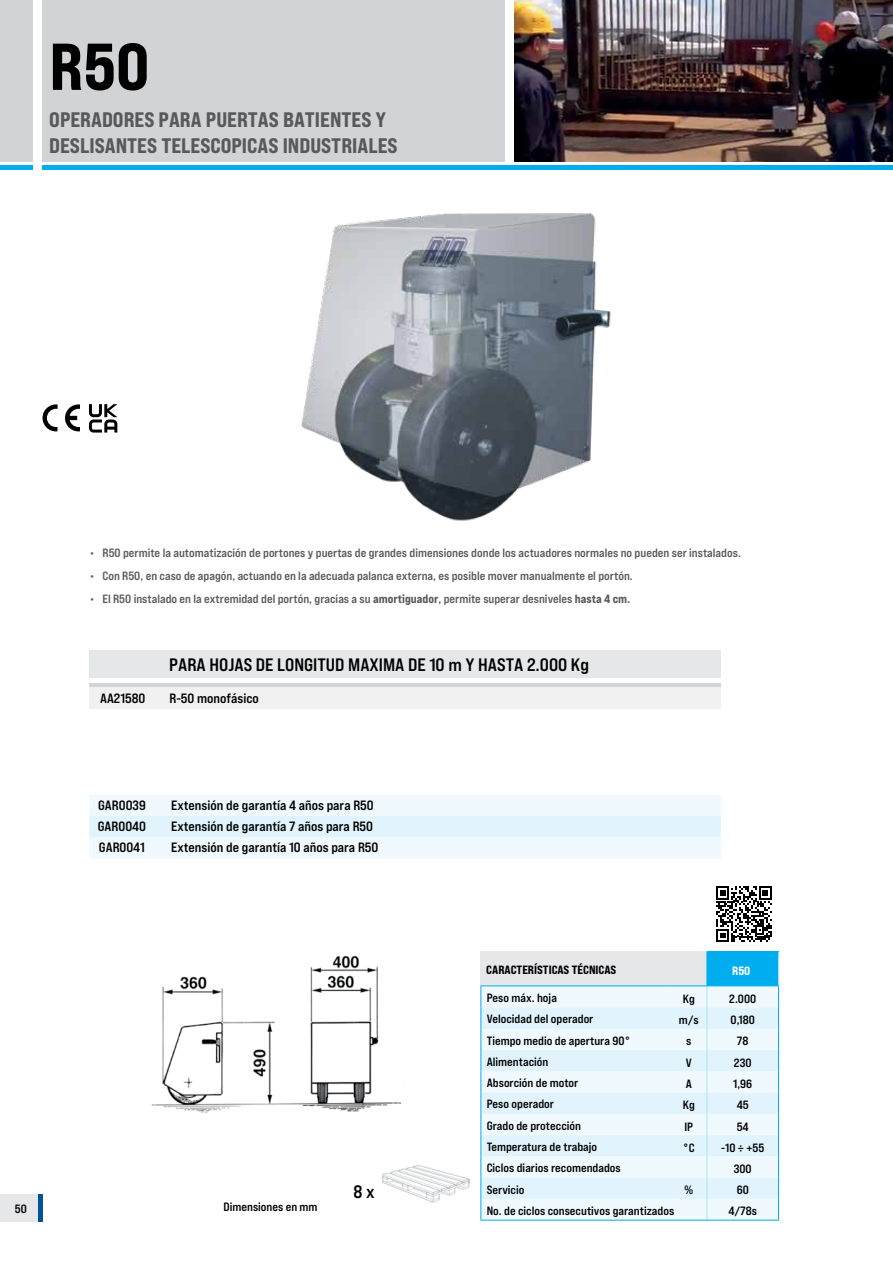
<style>
.page{position:relative;width:893px;height:1263px;background:#fff}
.page>*{position:absolute;margin:0;border:0;box-sizing:border-box;transform-origin:0 0}
.t1{font:66px "Bebas Neue Pro Exp Eb";color:#000}
.t2{font:21px/25.5px "Bebas Neue Pro Exp Eb";color:#58595b}
.t3{font:18px "Bebas Neue Pro Exp Bd";color:#000}
.t4{font:13.5px/21.3px "Bebas Neue Pro Exp Bd";color:#000;text-align:justify}
.t5{font:12px "Bebas Neue Pro Exp Bd";color:#58595b}
.t6{font:12px/21.3px "Bebas Neue Pro Exp Bd";color:#000;text-align:center}
.t7{font:12px "Bebas Neue Pro Exp Eb";color:#000}
.t8{font:12px "Bebas Neue Pro Exp Eb";color:#fff}
.s1{font-family:"Bebas Neue Pro Exp Eb"}
</style>
<div class="page">
<div style="left:89px;top:651px;width:632px;height:27px;background:#e6e7e8"></div>
<hr style="left:89px;top:683px;width:632px;height:4px;background:#d1d3d4">
<div style="left:89px;top:687px;width:632px;height:21px;background:#f1f1f2"></div>
<div style="left:0;top:1194px;width:38px;height:28px;background:#e6e7e8"></div>
<div style="left:38px;top:1194px;width:5px;height:28px;background:#00529c"></div>
<img style="left:301px;top:213px;width:310px;height:308px">
<img style="left:151px;top:955px;width:251px;height:158px">
<div style="left:43px;top:0;width:462px;height:161px;background:#d1d3d4"></div>
<img style="left:514px;top:0;width:379px;height:161px">
<div style="left:0;top:0;width:33px;height:161px;background:#d1d3d4"></div>
<hr style="left:43px;top:166px;width:850px;height:4px;background:#00aeef">
<hr style="left:0;top:166px;width:33px;height:4px;background:#00aeef">
<div style="left:481px;top:952px;width:226px;height:34px;background:#e6e7e8"></div>
<div style="left:707px;top:952px;width:71px;height:34px;background:#00aeef"></div>
<div style="left:481px;top:986px;width:297px;height:234px;background:#eff9fe"></div>
<svg style="left:481px;top:1007px;width:297px;height:192px;fill:#e1f4fd"></svg>
<hr style="left:778px;top:952px;width:1px;height:33px;background:#abe1fa">
<svg style="left:707px;top:986px;width:1px;height:234px"></svg>
<hr style="left:480px;top:985px;width:191px;height:1px;background:#00aeef">
<hr style="left:671px;top:985px;width:36px;height:1px;background:#00aeef">
<svg style="left:480px;top:986px;width:1px;height:234px"></svg>
<hr style="left:480px;top:1220px;width:191px;height:1px;background:#00aeef">
<hr style="left:671px;top:1220px;width:36px;height:1px;background:#00aeef">
<hr style="left:707px;top:1220px;width:72px;height:1px;background:#00aeef">
<hr style="left:707px;top:951px;width:72px;height:1px;background:#00aeef">
<hr style="left:707px;top:985px;width:72px;height:1px;background:#00aeef">
<svg style="left:778px;top:986px;width:1px;height:234px"></svg>
<svg style="left:89px;top:795px;width:632px;height:63px"></svg>
<img style="left:382px;top:1164px;width:87px;height:39px">
<svg style="left:716px;top:886px;width:56px;height:56px"></svg>
<svg style="left:43px;top:404px;width:15px;height:27px"></svg>
<svg style="left:65px;top:404px;width:15px;height:27px"></svg>
<svg style="left:89px;top:404px;width:28px;height:29px"></svg>
<h1 class="t1" style="left:49px;top:26px;width:102px">R50</h1>
<h2 class="t2" style="left:49px;top:107px;width:350px">OPERADORES PARA PUERTAS BATIENTES Y<br>DESLISANTES TELESCOPICAS INDUSTRIALES</h2>
<p class="t6" style="left:15px;top:1198px;width:13px">50</p>
<p class="t5" style="left:90px;top:545px;width:653px">• R50 permite la automatización de portones y puertas de grandes dimensiones donde los actuadores normales no pueden ser instalados.</p>
<p class="t5" style="left:90px;top:568px;width:544px">• Con R50, en caso de apagón, actuando en la adecuada palanca externa, es posible mover manualmente el portón.</p>
<p class="t5" style="left:90px;top:591px;width:542px">• El R50 instalado en la extremidad del portón, gracias a su <span class="s1">amortiguador</span>, permite superar desniveles <span class="s1">hasta 4 cm.</span></p>
<p class="t4" style="left:100px;top:688px;width:47px">AA21580</p>
<h3 class="t3" style="left:169px;top:653px;width:421px">PARA HOJAS DE LONGITUD MAXIMA DE 10 m Y HASTA 2.000 Kg</h3>
<p class="t4" style="left:169px;top:688px;width:91px">R-50 monofásico</p>
<p class="t4" style="left:98px;top:794px;width:50px">GAR0039<br>GAR0040<br>GAR0041</p>
<p class="t4" style="left:171px;top:794px;width:209px;text-align:left">Extensión de garantía 4 años para R50<br>Extensión de garantía 7 años para R50<br>Extensión de garantía 10 años para R50</p>
<p class="t6" style="left:224px;top:1195px;width:96px">Dimensiones en mm</p>
<h3 class="t3" style="left:354px;top:1180px;width:23px">8 x</h3>
<p class="t7" style="left:486px;top:962px;width:132px">CARACTERÍSTICAS TÉCNICAS</p>
<p class="t6" style="left:487px;top:987px;width:189px;text-align:left">Peso máx. hoja<br>Velocidad del operador<br>Tiempo medio de apertura 90°<br>Alimentación<br>Absorción de motor<br>Peso operador<br>Grado de protección<br>Temperatura de trabajo<br>Ciclos diarios recomendados<br>Servicio<br>No. de ciclos consecutivos garantizados</p>
<p class="t8" style="left:732px;top:963px;width:20px">R50</p>
<p class="t6" style="left:683px;top:988px;width:14px">Kg</p>
<p class="t6" style="left:729px;top:988px;width:28px">2.000</p>
<p class="t6" style="left:679px;top:1009px;width:21px">m/s</p>
<p class="t6" style="left:731px;top:1009px;width:26px">0,180</p>
<p class="t6" style="left:686px;top:1030px;width:7px">s</p>
<p class="t6" style="left:737px;top:1030px;width:13px">78</p>
<p class="t6" style="left:686px;top:1052px;width:8px">V</p>
<p class="t6" style="left:734px;top:1052px;width:19px">230</p>
<p class="t6" style="left:686px;top:1073px;width:8px">A</p>
<p class="t6" style="left:733px;top:1073px;width:21px">1,96</p>
<p class="t6" style="left:683px;top:1094px;width:14px">Kg</p>
<p class="t6" style="left:737px;top:1094px;width:14px">45</p>
<p class="t6" style="left:684px;top:1115px;width:10px">IP</p>
<p class="t6" style="left:737px;top:1115px;width:14px">54</p>
<p class="t6" style="left:683px;top:1137px;width:13px">°C</p>
<p class="t6" style="left:721px;top:1137px;width:45px">-10 ÷ +55<br>300</p>
<p class="t6" style="left:684px;top:1179px;width:10px">%</p>
<p class="t6" style="left:728px;top:1179px;width:30px">60<br>4/78s</p>
</div>
